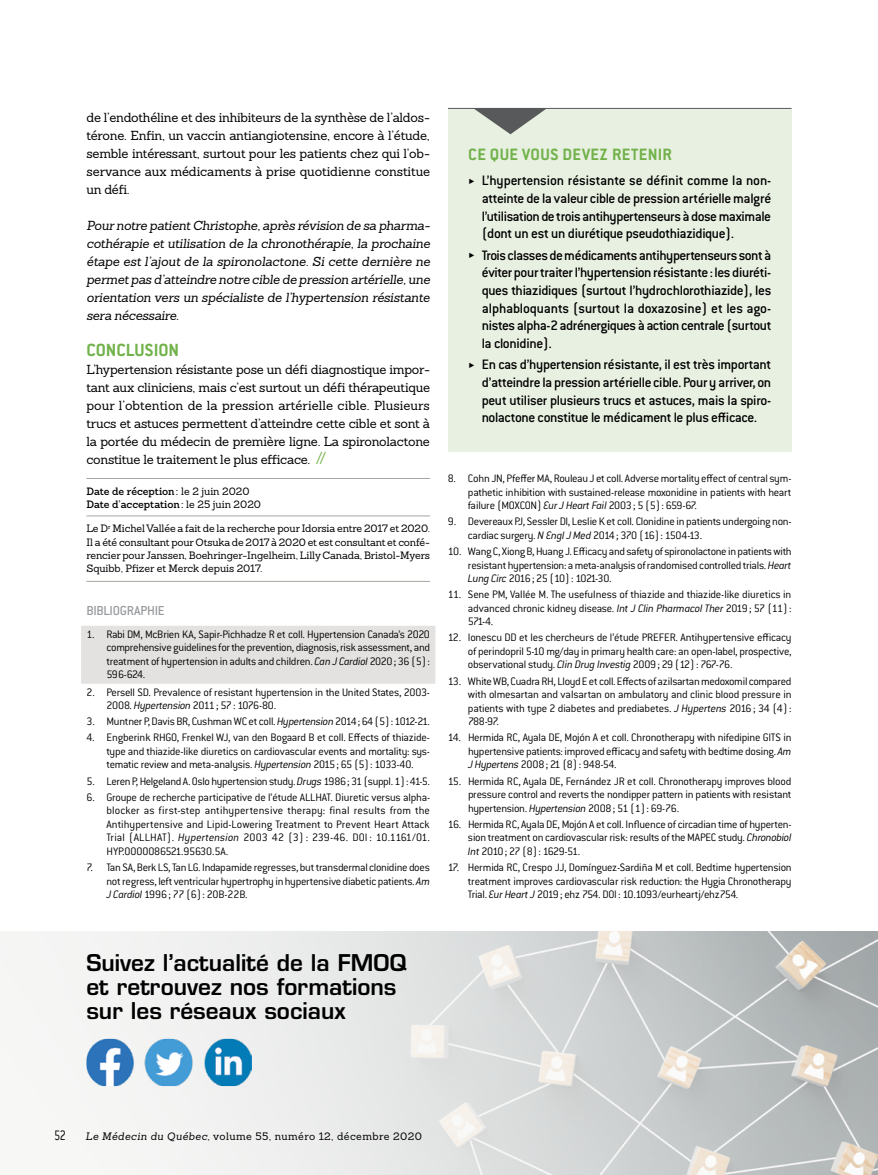
<style>
.page{position:relative;width:878px;height:1175px;background:#fff}
.page>*{position:absolute;margin:0;border:0;box-sizing:border-box;transform-origin:0 0}
.t1{font:600 22.5px/24px "Eurostile";color:#000}
.t2{font:700 19.35px "Conduit ITC Std";color:#72b24b}
.t3{font:700 18px "Conduit ITC Std";letter-spacing:.02em;color:#72b24b}
.t4{font:500 15px/17.7px "Conduit ITC Std";letter-spacing:-.03em;color:#000;text-align:justify}
.t5{font:300 15px "Conduit ITC Std";color:#000;scale:.8 1}
.t6{font:500 14.25px "Conduit ITC Std";letter-spacing:-.025em;color:#989a9d}
.t7{font:12.75px/18px "Sanchez Slab";letter-spacing:-.015em;color:#000;text-align:justify}
.t8{font:italic 12.75px/18px "Sanchez Slab";letter-spacing:-.015em;color:#000;text-align:justify}
.t9{font:300 11.85px/13.5px "Conduit ITC Std";letter-spacing:-.025em;color:#000;text-align:justify}
.t10{font:10.5px "Sanchez Slab";letter-spacing:.04em;color:#000}
.t11{font:10.35px/13.4px "Sanchez Slab";letter-spacing:-.01em;color:#000;text-align:justify}
.t12{font:600 10.35px/13.4px "Sanchez Slab";color:#000}
.s1{font-family:"Conduit ITC Std";font-weight:500;font-size:19.35px;color:#72b24b}
.s2{font-weight:400}
.s3{font-style:italic}
</style>
<div class="page">
<hr style="left:86px;top:478px;width:344px;height:1px;background:#a7a59f">
<hr style="left:86px;top:515px;width:344px;height:1px;background:#a7a59f">
<hr style="left:86px;top:581px;width:344px;height:1px;background:#a7a59f">
<div style="left:81px;top:626px;width:354px;height:57px;background:#e4e2e0"></div>
<img style="left:0;top:932px;width:878px;height:242px">
<img style="left:86px;top:1038px;width:166px;height:48px">
<div style="left:448px;top:108px;width:343px;height:343px;background:#e8f0e1"></div>
<svg style="left:474px;top:109px;width:72px;height:25px"></svg>
<hr style="left:448px;top:108px;width:343px;height:1px;background:#58595b">
<p class="t7" style="left:86px;top:108px;width:345px">de l’endothéline et des inhibiteurs de la synthèse de l’aldos&shy;térone. Enfin, un vaccin antiangiotensine, encore à l’étude, semble intéressant, surtout pour les patients chez qui l’ob&shy;servance aux médicaments à prise quotidienne constitue un défi.</p>
<p class="t8" style="left:86px;top:216px;width:345px">Pour notre patient Christophe, après révision de sa pharma&shy;cothérapie et utilisation de la chronothérapie, la prochaine étape est l’ajout de la spironolactone. Si cette dernière ne permet pas d’atteindre notre cible de pression artérielle, une orientation vers un spécialiste de l’hypertension résistante sera nécessaire.</p>
<h2 class="t2" style="left:86px;top:338px;width:94px">CONCLUSION</h2>
<p class="t7" style="left:86px;top:360px;width:345px">L’hypertension résistante pose un défi diagnostique impor&shy;tant aux cliniciens, mais c’est surtout un défi thérapeutique pour l’obtention de la pression artérielle cible. Plusieurs trucs et astuces permettent d’atteindre cette cible et sont à la portée du médecin de première ligne. La spironolactone constitue le traitement le plus efficace. <span class="s1">//</span></p>
<p class="t12" style="left:86px;top:484px;width:176px">Date de réception: <span class="s2">le 2 juin 2020<br></span>Date d’acceptation: <span class="s2">le 25 juin 2020</span></p>
<p class="t11" style="left:86px;top:522px;width:345px">Le D<sup>r</sup> Michel Vallée a fait de la recherche pour Idorsia entre 2017 et 2020.<br>Il a été consultant pour Otsuka de 2017 à 2020 et est consultant et confé&shy;rencier pour Janssen, Boehringer-Ingelheim, Lilly Canada, Bristol-Myers Squibb, Pfizer et Merck depuis 2017.</p>
<p class="t6" style="left:86px;top:602px;width:80px">BIBLIOGRAPHIE</p>
<p class="t9" style="left:106px;top:627px;width:325px;text-indent:-20px">1. Rabi DM, McBrien KA, Sapir-Pichhadze R et coll. Hypertension Canada’s 2020 comprehensive guidelines for the prevention, diagnosis, risk assessment, and treatment of hypertension in adults and children. <span class="s3">Can J Cardiol</span> 2020; 36 (5):<br>596-624.</p>
<p class="t9" style="left:106px;top:684px;width:325px;text-indent:-20px">2. Persell SD. Prevalence of resistant hypertension in the United States, 2003-<br>2008. <span class="s3">Hypertension</span> 2011; 57: 1076-80.</p>
<p class="t9" style="left:86px;top:714px;width:345px">3. Muntner P, Davis BR, Cushman WC et coll. <span class="s3">Hypertension</span> 2014; 64 (5): 1012-21.</p>
<p class="t9" style="left:106px;top:730px;width:325px;text-indent:-20px">4. Engberink RHGO, Frenkel WJ, van den Bogaard B et coll. Effects of thiazide&shy;type and thiazide-like diuretics on cardiovascular events and mortality: sys&shy;tematic review and meta-analysis. <span class="s3">Hypertension</span> 2015; 65 (5): 1033-40.</p>
<p class="t9" style="left:86px;top:774px;width:345px">5. Leren P, Helgeland A. Oslo hypertension study. <span class="s3">Drugs</span> 1986; 31 (suppl. 1): 41-5.</p>
<p class="t9" style="left:106px;top:790px;width:325px;text-indent:-20px">6. Groupe de recherche participative de l’étude ALLHAT. Diuretic versus alpha&shy;blocker as first-step antihypertensive therapy: final results from the Antihypertensive and Lipid-Lowering Treatment to Prevent Heart Attack Trial (ALLHAT). <span class="s3">Hypertension</span> 2003 42 (3) : 239-46. DOI : 10.1161/01.<br>HYP.0000086521.95630.5A.</p>
<p class="t9" style="left:106px;top:860px;width:325px;text-indent:-20px">7. Tan SA, Berk LS, Tan LG. Indapamide regresses, but transdermal clonidine does not regress, left ventricular hypertrophy in hypertensive diabetic patients. <span class="s3">Am J Cardiol</span> 1996; 77 (6): 20B-22B.</p>
<h3 class="t3" style="left:468px;top:143px;width:205px">CE QUE VOUS DEVEZ RETENIR</h3>
<p class="t4" style="left:481px;top:171px;width:291px">L’hypertension résistante se définit comme la non&shy;atteinte de la valeur cible de pression artérielle malgré l’utilisation de trois antihypertenseurs à dose maximale (dont un est un diurétique pseudothiazidique).</p>
<p class="t4" style="left:481px;top:246px;width:291px">Trois classes de médicaments antihypertenseurs sont à éviter pour traiter l’hypertension résistante: les diuréti&shy;ques thiazidiques (surtout l’hydrochlorothiazide), les alphabloquants (surtout la doxazosine) et les ago&shy;nistes alpha-2 adrénergiques à action centrale (surtout la clonidine).</p>
<p class="t4" style="left:481px;top:355px;width:291px">En cas d’hypertension résistante, il est très important d’atteindre la pression artérielle cible. Pour y arriver, on peut utiliser plusieurs trucs et astuces, mais la spiro&shy;nolactone constitue le médicament le plus efficace.</p>
<p class="t9" style="left:468px;top:471px;width:325px;text-indent:-20px">8. Cohn JN, Pfeffer MA, Rouleau J et coll. Adverse mortality effect of central sym&shy;pathetic inhibition with sustained-release moxonidine in patients with heart failure (MOXCON) <span class="s3">Eur J Heart Fail</span> 2003; 5 (5): 659-67.</p>
<p class="t9" style="left:468px;top:514px;width:325px;text-indent:-20px">9. Devereaux PJ, Sessler DI, Leslie K et coll. Clonidine in patients undergoing non&shy;cardiac surgery. <span class="s3">N Engl J Med</span> 2014; 370 (16): 1504-13.</p>
<p class="t9" style="left:468px;top:544px;width:325px;text-indent:-20px">10. Wang C, Xiong B, Huang J. Efficacy and safety of spironolactone in patients with resistant hypertension: a meta-analysis of randomised controlled trials. <span class="s3">Heart Lung Circ</span> 2016; 25 (10): 1021-30.</p>
<p class="t9" style="left:468px;top:587px;width:325px;text-indent:-20px">11. Sene PM, Vallée M. The usefulness of thiazide and thiazide-like diuretics in advanced chronic kidney disease. <span class="s3">Int J Clin Pharmacol Ther</span> 2019; 57 (11):<br>571-4.</p>
<p class="t9" style="left:468px;top:630px;width:325px;text-indent:-20px">12. Ionescu DD et les chercheurs de l’étude PREFER. Antihypertensive efficacy of perindopril 5-10 mg/day in primary health care: an open-label, prospective, observational study. <span class="s3">Clin Drug Investig</span> 2009; 29 (12): 767-76.</p>
<p class="t9" style="left:468px;top:674px;width:325px;text-indent:-20px">13. White WB, Cuadra RH, Lloyd E et coll. Effects of azilsartan medoxomil compared with olmesartan and valsartan on ambulatory and clinic blood pressure in patients with type 2 diabetes and prediabetes. <span class="s3">J Hypertens</span> 2016; 34 (4):<br>788-97.</p>
<p class="t9" style="left:468px;top:730px;width:325px;text-indent:-20px">14. Hermida RC, Ayala DE, Mojón A et coll. Chronotherapy with nifedipine GITS in hypertensive patients: improved efficacy and safety with bedtime dosing. <span class="s3">Am J Hypertens</span> 2008; 21 (8): 948-54.</p>
<p class="t9" style="left:468px;top:773px;width:325px;text-indent:-20px">15. Hermida RC, Ayala DE, Fernández JR et coll. Chronotherapy improves blood pressure control and reverts the nondipper pattern in patients with resistant hypertension. <span class="s3">Hypertension</span> 2008; 51 (1): 69-76.</p>
<p class="t9" style="left:468px;top:817px;width:325px;text-indent:-20px">16. Hermida RC, Ayala DE, Mojón A et coll. Influence of circadian time of hyperten&shy;sion treatment on cardiovascular risk: results of the MAPEC study. <span class="s3">Chronobiol Int</span> 2010; 27 (8): 1629-51.</p>
<p class="t9" style="left:468px;top:860px;width:325px;text-indent:-20px">17. Hermida RC, Crespo JJ, Domínguez-Sardiña M et coll. Bedtime hypertension treatment improves cardiovascular risk reduction: the Hygia Chronotherapy Trial. <span class="s3">Eur Heart J</span> 2019; ehz 754. DOI: 10.1093/eurheartj/ehz754.</p>
<h1 class="t1" style="left:86px;top:951px;width:322px">Suivez l’actualité de la FMOQ et retrouvez nos formations sur les réseaux sociaux</h1>
<p class="t5" style="left:54px;top:1126px;width:16px">52</p>
<p class="t10" style="left:86px;top:1129px;width:338px"><span class="s3">Le Médecin du Québec</span>, volume 55, numéro 12, décembre 2020</p>
</div>
